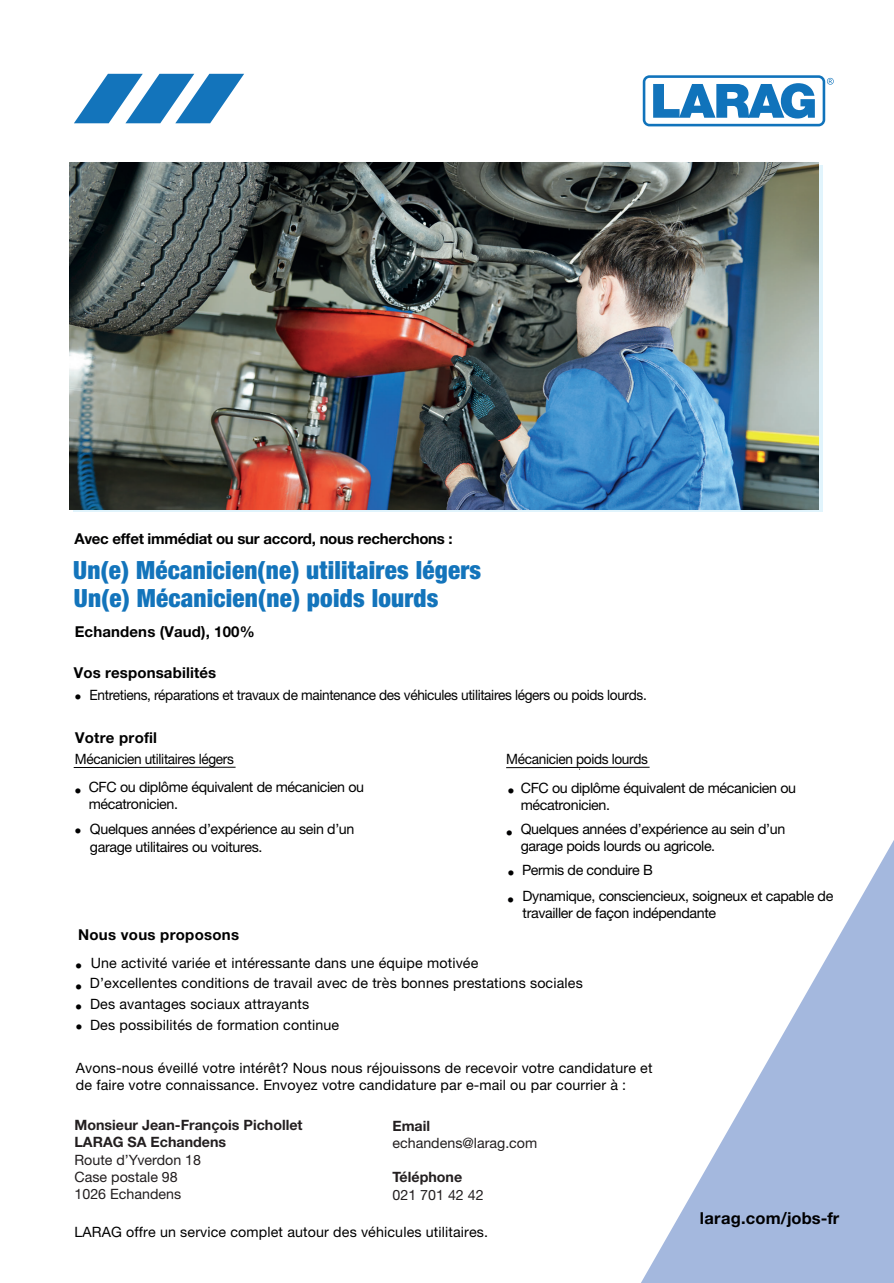
<style>
.page{position:relative;width:894px;height:1283px;background:#fff}
.page>*{position:absolute;margin:0;border:0;box-sizing:border-box;transform-origin:0 0}
.t1{font:900 condensed 25.2px "Helvetica Neue LT Pro";letter-spacing:.01em;color:#1374bb}
.t2{font:700 16.5px "Helvetica Neue LT Pro";letter-spacing:.015em;color:#000001}
.t3{font:700 15px "Helvetica Neue LT Pro";letter-spacing:.01em;color:#000001}
.t4{font:700 15px "Helvetica Neue LT Pro";letter-spacing:-.02em;color:#000001}
.t5{font:14.25px/20.1px "Helvetica Neue LT Pro";letter-spacing:.01em;color:#000001}
.t6{font:14.25px/17.1px "Helvetica Neue LT Pro";letter-spacing:-.025em;color:#000001}
.t7{font:14.25px/29px "Helvetica Neue LT Pro";letter-spacing:-.025em;color:#000001;scale:.96 1}
.t8{font:14.25px/17.1px "Helvetica Neue LT Pro";color:#231f20}
.t9{font:700 14.25px/17.1px "Helvetica Neue LT Pro";color:#231f20}
</style>
<div class="page">
<svg style="left:641px;top:842px;width:252px;height:441px"></svg>
<svg style="left:74px;top:74px;width:170px;height:49px"></svg>
<svg style="left:642px;top:75px;width:191px;height:51px"></svg>
<img style="left:69px;top:163px;width:749px;height:347px">
<p class="t4" style="left:74px;top:534px;width:380px">Avec effet immédiat ou sur accord, nous recherchons :</p>
<h1 class="t1" style="left:73px;top:561px;width:409px">Un(e) Mécanicien(ne) utilitaires légers</h1>
<h1 class="t1" style="left:74px;top:588px;width:366px">Un(e) Mécanicien(ne) poids lourds</h1>
<p class="t3" style="left:75px;top:627px;width:181px">Echandens (Vaud), 100%</p>
<p class="t3" style="left:74px;top:667px;width:144px">Vos responsabilités</p>
<p class="t6" style="left:74px;top:690px;width:9px">•</p>
<p class="t7" style="left:89px;top:682px;width:582px">Entretiens, réparations et travaux de maintenance des véhicules utilitaires légers ou poids lourds.</p>
<p class="t3" style="left:75px;top:732px;width:84px">Votre profil</p>
<p class="t7" style="left:75px;top:746px;width:167px">Mécanicien utilitaires légers</p>
<p class="t6" style="left:74px;top:783px;width:9px">•</p>
<p class="t6" style="left:75px;top:824px;width:9px">•</p>
<p class="t6" style="left:89px;top:780px;width:277px">CFC ou diplôme équivalent de mécanicien ou mécatronicien.</p>
<p class="t6" style="left:90px;top:822px;width:266px">Quelques années d’expérience au sein d’un garage utilitaires ou voitures.</p>
<p class="t7" style="left:520px;top:746px;width:288px;text-indent:-14px">Mécanicien poids lourds<br>CFC ou diplôme équivalent de mécanicien ou</p>
<p class="t6" style="left:520px;top:794px;width:266px;line-height:24.3px">mécatronicien.<br>Quelques années d’expérience au sein d’un</p>
<p class="t6" style="left:520px;top:836px;width:196px;line-height:23.5px">garage poids lourds ou agricole.<br>Permis de conduire B</p>
<p class="t6" style="left:507px;top:784px;width:9px">•</p>
<p class="t6" style="left:505px;top:826px;width:9px">•</p>
<p class="t6" style="left:507px;top:866px;width:9px">•</p>
<p class="t6" style="left:507px;top:892px;width:9px">•</p>
<p class="t6" style="left:522px;top:889px;width:312px">Dynamique, consciencieux, soigneux et capable de travailler de façon indépendante</p>
<p class="t3" style="left:78px;top:929px;width:163px">Nous vous proposons</p>
<p class="t5" style="left:90px;top:955px;width:494px">Une activité variée et intéressante dans une équipe motivée<br>D’excellentes conditions de travail avec de très bonnes prestations sociales</p>
<p class="t6" style="left:75px;top:957px;width:9px;line-height:21px">• •</p>
<p class="t5" style="left:90px;top:996px;width:220px">Des avantages sociaux attrayants</p>
<p class="t5" style="left:75px;top:1016px;width:265px">• Des possibilités de formation continue</p>
<p class="t6" style="left:75px;top:1000px;width:9px">•</p>
<p class="t5" style="left:76px;top:1060px;width:578px;line-height:17.1px">Avons-nous éveillé votre intérêt? Nous nous réjouissons de recevoir votre candidature et de faire votre connaissance. Envoyez votre candidature par e-mail ou par courrier à :</p>
<p class="t9" style="left:74px;top:1118px;width:229px">Monsieur Jean-François Pichollet<br>LARAG SA Echandens</p>
<p class="t8" style="left:74px;top:1152px;width:128px">Route d’Yverdon 18<br>Case postale 98<br>1026 Echandens</p>
<p class="t9" style="left:392px;top:1119px;width:39px">Email</p>
<p class="t8" style="left:392px;top:1136px;width:146px">echandens@larag.com</p>
<p class="t9" style="left:392px;top:1170px;width:71px">Téléphone</p>
<p class="t8" style="left:392px;top:1187px;width:93px">021 701 42 42</p>
<p class="t5" style="left:74px;top:1224px;width:415px">LARAG offre un service complet autour des véhicules utilitaires.</p>
<p class="t2" style="left:699px;top:1212px;width:141px">larag.com/jobs-fr</p>
</div>
